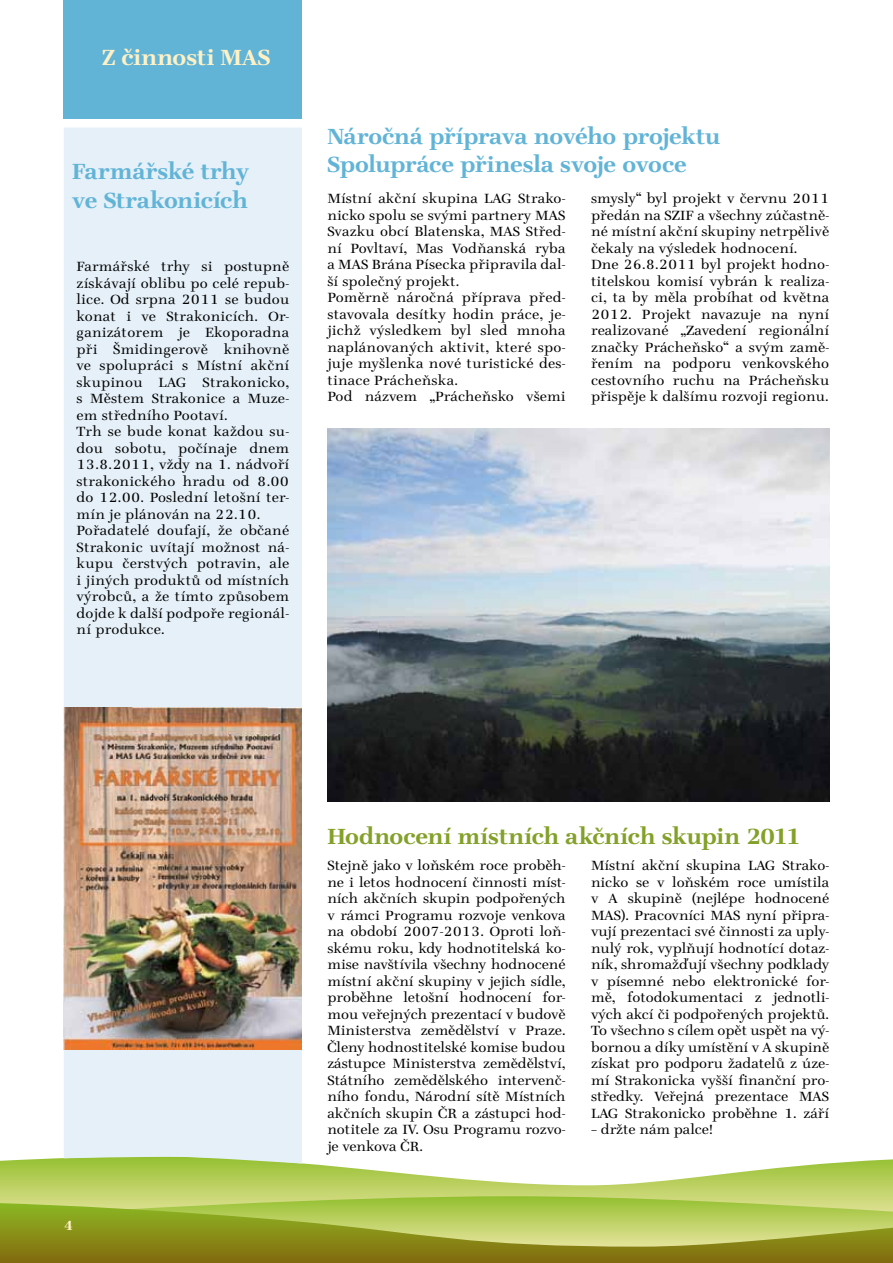
<style>
.page{position:relative;width:893px;height:1263px;background:#fff}
.page>*{position:absolute;margin:0;border:0;box-sizing:border-box;transform-origin:0 0}
.t1{font:700 21px/29.4px "Teimer DOT";letter-spacing:-.005em;color:#62b4d7}
.t2{font:700 21px "Teimer DOT";color:#83a129}
.t3{font:700 21px "Teimer DOT";letter-spacing:.01em;color:#fff1c4}
.t4{font:300 12.75px/16.5px "Teimer LOT";letter-spacing:.01em;color:#000;text-align:justify}
.t5{font:700 12.75px "Teimer DOT";color:#fff1c4}
</style>
<div class="page">
<hr style="left:0;top:1260px;width:893px;height:3px;background:#816b0e">
<svg style="left:0;top:1158px;width:893px;height:102px;background:#b2be5b"></svg>
<div style="left:64px;top:128px;width:238px;height:1035px;background:#e5f0f8"></div>
<div style="left:64px;top:0;width:238px;height:118px;background:#62b4d7"></div>
<img style="left:64px;top:707px;width:238px;height:342px">
<img style="left:327px;top:428px;width:502px;height:373px">
<h1 class="t3" style="left:102px;top:43px;width:170px">Z činnosti MAS</h1>
<h1 class="t1" style="left:72px;top:156px;width:178px">Farmářské trhy ve Strakonicích</h1>
<p class="t4" style="left:77px;top:258px;width:214px">Farmářské trhy si postupně získávají oblibu po celé repub&shy;lice. Od srpna 2011 se budou konat i ve Strakonicích. Or&shy;ganizátorem je Ekoporadna při Šmidingerově knihovně ve spolupráci s Místní akční skupinou</p>
<p class="t4" style="left:77px;top:374px;width:214px;text-align:left;text-indent:126px">Strakonicko, s Městem Strakonice a Muze&shy;em středního Pootaví.<br>Trh se bude konat každou su&shy;dou sobotu, počínaje dnem<br>13.8.2011, vždy na 1. nádvoří strakonického hradu od 8.00 do 12.00. Poslední letošní ter&shy;mín je plánován na 22.10.<br>Pořadatelé doufají, že občané<br>Strakonic uvítají možnost ná&shy;kupu čerstvých potravin, ale i jiných produktů od místních výrobců, a že tímto způsobem dojde k další podpoře regionál&shy;ní produkce.</p>
<p class="t4" style="left:159px;top:374px;width:29px">LAG</p>
<h1 class="t1" style="left:327px;top:122px;width:394px;line-height:28.2px">Náročná příprava nového projektu<br>Spolupráce přinesla svoje ovoce</h1>
<p class="t4" style="left:591px;top:190px;width:240px;text-align:left">smysly“ byl projekt v červnu 2011 předán na SZIF a všechny zúčastně&shy;né místní akční skupiny netrpělivě čekaly na výsledek hodnocení.<br>Dne 26.8.2011 byl projekt hodno&shy;titelskou komisí vybrán k realiza&shy;ci, ta by měla probíhat od května 2012. Projekt navazuje na nyní realizované „Zavedení regionální značky Prácheňsko“ a svým zamě&shy;řením na podporu venkovského cestovního ruchu na Prácheňsku přispěje k dalšímu rozvoji regionu.</p>
<p class="t4" style="left:327px;top:190px;width:240px;text-align:left">Místní akční skupina LAG Strako&shy;nicko spolu se svými partnery MAS<br>Svazku obcí Blatenska, MAS Střed&shy;ní Povltaví, Mas Vodňanská ryba a MAS Brána Písecka připravila dal&shy;ší společný projekt.<br>Poměrně náročná příprava před&shy;stavovala desítky hodin práce, je&shy;jichž výsledkem byl sled mnoha naplánovaných aktivit, které spo&shy;juje myšlenka nové turistické des&shy;tinace Prácheňska.<br>Pod názvem „Prácheňsko všemi</p>
<p class="t5" style="left:64px;top:1216px;width:11px">4</p>
<h1 class="t2" style="left:327px;top:822px;width:475px">Hodnocení místních akčních skupin 2011</h1>
<p class="t4" style="left:591px;top:857px;width:240px">Místní akční skupina LAG Strako&shy;nicko se v loňském roce umístila v A skupině (nejlépe hodnocené MAS). Pracovníci MAS nyní připra&shy;vují prezentaci své činnosti za uply&shy;nulý rok, vyplňují hodnotící dotaz&shy;ník, shromažďují všechny podklady v písemné nebo elektronické for&shy;mě, fotodokumentaci z jednotli&shy;vých akcí či podpořených projektů.<br>To všechno s cílem opět uspět na vý&shy;bornou a díky umístění v A skupině získat pro podporu žadatelů z úze&shy;mí Strakonicka vyšší finanční pro&shy;středky. Veřejná prezentace MAS LAG Strakonicko proběhne 1. září</p>
<p class="t4" style="left:591px;top:1121px;width:123px">– držte nám palce!</p>
<p class="t4" style="left:327px;top:857px;width:240px">Stejně jako v loňském roce proběh&shy;ne i letos hodnocení činnosti míst&shy;ních akčních skupin podpořených v rámci Programu rozvoje venkova na období 2007-2013. Oproti loň&shy;skému roku, kdy hodnotitelská ko&shy;mise navštívila všechny hodnocené místní akční skupiny v jejich sídle, proběhne letošní hodnocení for&shy;mou veřejných prezentací v budově Ministerstva zemědělství v Praze.<br>Členy hodnostitelské komise budou zástupce Ministerstva zemědělství, Státního zemědělského intervenč&shy;ního fondu, Národní sítě Místních akčních skupin ČR a zástupci hod&shy;notitele za IV. Osu Programu rozvo&shy;je venkova ČR.</p>
</div>
